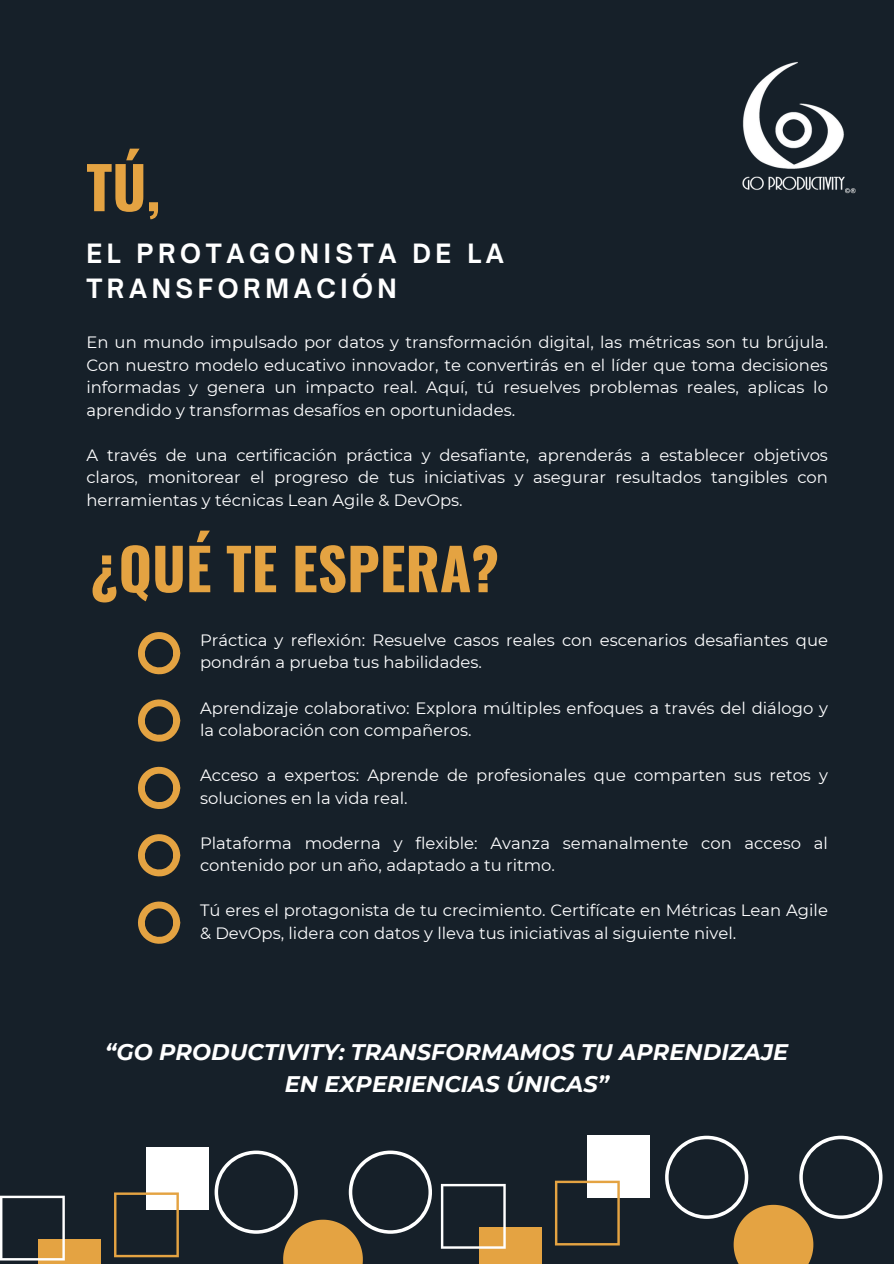
<style>
.page{position:relative;width:894px;height:1264px;background:#fff}
.page>*{position:absolute;margin:0;border:0;box-sizing:border-box;transform-origin:0 0}
.t1{font:700 58.2px "Oswald";color:#e4a342}
.t2{font:700 57.3px "Oswald";color:#e4a342}
.t3{font:700 25.5px/35.5px "Open Sauce One";letter-spacing:.18em;color:#fff}
.t4{font:italic 700 22.5px/31.5px "Montserrat";color:#fff;text-align:center}
.t5{font:16.5px/22.5px "Montserrat";color:#fefeff}
</style>
<div class="page">
<div style="left:0;top:0;width:893px;height:1263px;background:#162029"></div>
<svg style="left:214px;top:1150px;width:218px;height:113px"></svg>
<svg style="left:665px;top:1135px;width:217px;height:128px"></svg>
<div style="left:146px;top:1147px;width:63px;height:62px;background:#fff"></div>
<div style="left:38px;top:1239px;width:62px;height:24px;background:#e4a342"></div>
<svg style="left:114px;top:1192px;width:65px;height:65px"></svg>
<svg style="left:0;top:1195px;width:65px;height:65px"></svg>
<div style="left:587px;top:1135px;width:62px;height:63px;background:#fff"></div>
<div style="left:479px;top:1227px;width:62px;height:36px;background:#e4a342"></div>
<svg style="left:555px;top:1180px;width:64px;height:65px"></svg>
<svg style="left:441px;top:1183px;width:64px;height:65px"></svg>
<img style="left:742px;top:62px;width:114px;height:132px">
<svg style="left:138px;top:632px;width:42px;height:43px"></svg>
<svg style="left:138px;top:699px;width:42px;height:43px"></svg>
<svg style="left:138px;top:766px;width:42px;height:43px"></svg>
<svg style="left:138px;top:834px;width:42px;height:43px"></svg>
<svg style="left:138px;top:901px;width:42px;height:43px"></svg>
<p class="t1" style="left:86px;top:142px;width:75px">TÚ,</p>
<h1 class="t3" style="left:86px;top:235px;width:419px">EL PROTAGONISTA DE LA<br>TRANSFORMACIÓN</h1>
<h2 class="t5" style="left:86px;top:331px;width:743px;text-align:justify">En un mundo impulsado por datos y transformación digital, las métricas son tu brújula.<br>Con nuestro modelo educativo innovador, te convertirás en el líder que toma decisiones informadas y genera un impacto real. Aquí, tú resuelves problemas reales, aplicas lo aprendido y transformas desafíos en oportunidades.</h2>
<p class="t5" style="left:86px;top:443px;width:743px;text-align:justify">A través de una certificación práctica y desafiante, aprenderás a establecer objetivos claros, monitorear el progreso de tus iniciativas y asegurar resultados tangibles con herramientas y técnicas Lean Agile &amp; DevOps.</p>
<p class="t2" style="left:91px;top:524px;width:410px">¿QUÉ TE ESPERA?</p>
<h1 class="t5" style="left:200px;top:628px;width:629px">Práctica y reflexión: Resuelve casos reales con escenarios desafiantes que pondrán a prueba tus habilidades.</h1>
<p class="t5" style="left:200px;top:696px;width:629px">Aprendizaje colaborativo: Explora múltiples enfoques a través del diálogo y la colaboración con compañeros.</p>
<p class="t5" style="left:200px;top:763px;width:629px">Acceso a expertos: Aprende de profesionales que comparten sus retos y soluciones en la vida real.</p>
<p class="t5" style="left:200px;top:831px;width:629px">Plataforma moderna y flexible: Avanza semanalmente con acceso al contenido por un año, adaptado a tu ritmo.</p>
<p class="t5" style="left:200px;top:898px;width:629px">Tú eres el protagonista de tu crecimiento. Certifícate en Métricas Lean Agile &amp; DevOps, lidera con datos y lleva tus iniciativas al siguiente nivel.</p>
<p class="t4" style="left:105px;top:1036px;width:684px">“GO PRODUCTIVITY: TRANSFORMAMOS TU APRENDIZAJE<br>EN EXPERIENCIAS ÚNICAS”</p>
</div>
